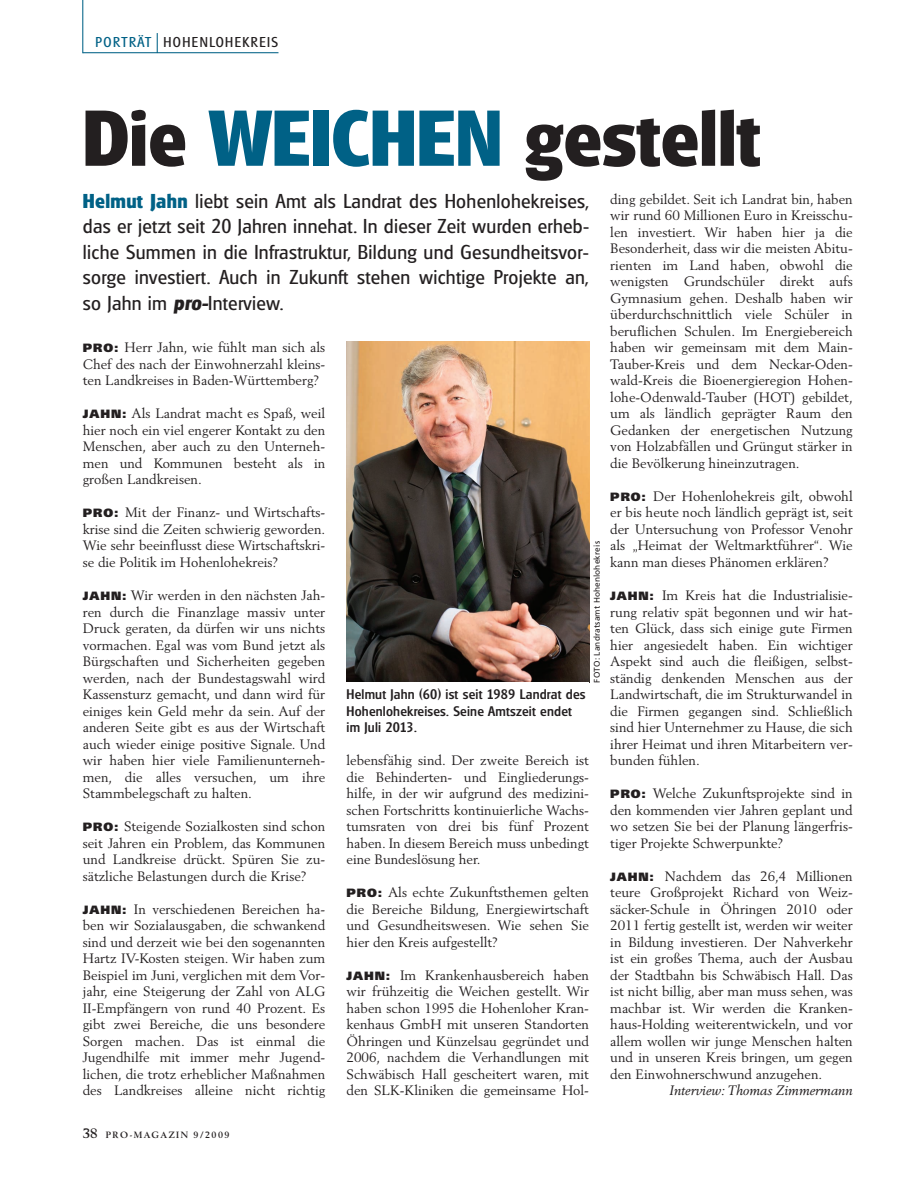
<style>
.page{position:relative;width:910px;height:1189px;background:#fff}
.page>*{position:absolute;margin:0;border:0;box-sizing:border-box;transform-origin:0 0}
.t1{font:700 76.5px "Glasgow";color:#231f20}
.t2{font:19.5px/25.5px "Glasgow";letter-spacing:.015em;color:#231f20;text-align:justify}
.t3{font:13.8px "Glasgow";letter-spacing:.1em;color:#231f20}
.t4{font:13.5px/16.5px "Berling";color:#231f20;text-align:justify}
.t5{font:500 13.5px/16.5px "Glasgow";letter-spacing:.015em;color:#231f20}
.t6{font:italic 13.5px "Berling";color:#231f20}
.t7{font:700 9px "Berling";letter-spacing:.165em;color:#231f20}
.t8{font:8.25px "Frutiger";letter-spacing:.015em;color:#231f20}
.s1{color:#006186}
.s2{font-weight:700;color:#006186}
.s3{font-weight:700;font-style:italic}
.s4{font-family:"Frutiger";font-weight:900;font-size:12px}
.s5{font-size:13.5px}
</style>
<div class="page">
<svg style="left:82px;top:0;width:508px;height:683px"></svg>
<p class="t3" style="left:96px;top:36px;width:184px"><span class="s1">PORTRÄT</span> HOHENLOHEKREIS</p>
<h1 class="t1" style="left:83px;top:106px;width:679px">Die <span class="s1">WEICHEN</span> gestellt</h1>
<p class="t2" style="left:83px;top:189px;width:507px"><span class="s2">Helmut Jahn</span> liebt sein Amt als Landrat des Hohenlohekreises, das er jetzt seit 20 Jahren innehat. In dieser Zeit wurden erheb&shy;liche Summen in die Infrastruktur, Bildung und Gesundheitsvor&shy;sorge investiert. Auch in Zukunft stehen wichtige Projekte an, so Jahn im <span class="s3">pro-</span>Interview.</p>
<p class="t4" style="left:83px;top:340px;width:244px"><span class="s4">PRO:</span> Herr Jahn, wie fühlt man sich als Chef des nach der Einwohnerzahl kleins&shy;ten Landkreises in Baden-Württemberg?</p>
<p class="t4" style="left:83px;top:406px;width:244px"><span class="s4">JAHN:</span> Als Landrat macht es Spaß, weil hier noch ein viel engerer Kontakt zu den Menschen, aber auch zu den Unterneh&shy;men und Kommunen besteht als in großen Landkreisen.</p>
<p class="t4" style="left:83px;top:505px;width:244px"><span class="s4">PRO:</span> Mit der Finanz- und Wirtschafts&shy;krise sind die Zeiten schwierig geworden.<br>Wie sehr beeinflusst diese Wirtschaftskri&shy;se die Politik im Hohenlohekreis?</p>
<p class="t4" style="left:83px;top:588px;width:244px"><span class="s4">JAHN:</span> Wir werden in den nächsten Jah&shy;ren durch die Finanzlage massiv unter Druck geraten, da dürfen wir uns nichts vormachen. Egal was vom Bund jetzt als Bürgschaften und Sicherheiten gegeben werden, nach der Bundestagswahl wird Kassensturz gemacht, und dann wird für einiges kein Geld mehr da sein. Auf der anderen Seite gibt es aus der Wirtschaft auch wieder einige positive Signale. Und wir haben hier viele Familienunterneh&shy;men, die alles versuchen, um ihre Stammbelegschaft zu halten.</p>
<p class="t4" style="left:83px;top:819px;width:244px"><span class="s4">PRO:</span> Steigende Sozialkosten sind schon seit Jahren ein Problem, das Kommunen und Landkreise drückt. Spüren Sie zu&shy;sätzliche Belastungen durch die Krise?</p>
<p class="t4" style="left:83px;top:901px;width:244px"><span class="s4">JAHN:</span> In verschiedenen Bereichen ha&shy;ben wir Sozialausgaben, die schwankend sind und derzeit wie bei den sogenannten Hartz IV-Kosten steigen. Wir haben zum Beispiel im Juni, verglichen mit dem Vor&shy;jahr, eine Steigerung der Zahl von ALG II-Empfängern von rund 40 Prozent. Es gibt zwei Bereiche, die uns besondere Sorgen machen. Das ist einmal die Jugendhilfe mit immer mehr Jugend&shy;lichen, die trotz erheblicher Maßnahmen des Landkreises alleine nicht richtig</p>
<p class="t4" style="left:610px;top:192px;width:244px">ding gebildet. Seit ich Landrat bin, haben wir rund 60 Millionen Euro in Kreisschu&shy;len investiert. Wir haben hier ja die Besonderheit, dass wir die meisten Abitu&shy;rienten im Land haben, obwohl die wenigsten Grundschüler direkt aufs Gymnasium gehen. Deshalb haben wir überdurchschnittlich viele Schüler in beruflichen Schulen. Im Energiebereich haben wir gemeinsam mit dem Main-Tauber-Kreis und dem Neckar-Oden&shy;wald-Kreis die Bioenergieregion Hohen&shy;lohe-Odenwald-Tauber (HOT) gebildet, um als ländlich geprägter Raum den Gedanken der energetischen Nutzung von Holzabfällen und Grüngut stärker in die Bevölkerung hineinzutragen.</p>
<p class="t4" style="left:610px;top:489px;width:244px"><span class="s4">PRO:</span> Der Hohenlohekreis gilt, obwohl er bis heute noch ländlich geprägt ist, seit der Untersuchung von Professor Venohr als „Heimat der Weltmarktführer“. Wie kann man dieses Phänomen erklären?</p>
<p class="t4" style="left:610px;top:588px;width:244px"><span class="s4">JAHN:</span> Im Kreis hat die Industrialisie&shy;rung relativ spät begonnen und wir hat&shy;ten Glück, dass sich einige gute Firmen hier angesiedelt haben. Ein wichtiger Aspekt sind auch die fleißigen, selbst&shy;ständig denkenden Menschen aus der Landwirtschaft, die im Strukturwandel in die Firmen gegangen sind. Schließlich sind hier Unternehmer zu Hause, die sich ihrer Heimat und ihren Mitarbeitern ver&shy;bunden fühlen.</p>
<p class="t4" style="left:610px;top:786px;width:244px"><span class="s4">PRO:</span> Welche Zukunftsprojekte sind in den kommenden vier Jahren geplant und wo setzen Sie bei der Planung längerfris&shy;tiger Projekte Schwerpunkte?</p>
<p class="t4" style="left:610px;top:868px;width:244px"><span class="s4">JAHN:</span> Nachdem das 26,4 Millionen teure Großprojekt Richard von Weiz&shy;säcker-Schule in Öhringen 2010 oder 2011 fertig gestellt ist, werden wir weiter in Bildung investieren. Der Nahverkehr ist ein großes Thema, auch der Ausbau der Stadtbahn bis Schwäbisch Hall. Das ist nicht billig, aber man muss sehen, was machbar ist. Wir werden die Kranken&shy;haus-Holding weiterentwickeln, und vor allem wollen wir junge Menschen halten und in unseren Kreis bringen, um gegen den Einwohnerschwund anzugehen.</p>
<p class="t6" style="left:669px;top:1084px;width:185px">Interview: Thomas Zimmermann</p>
<p class="t8" style="left:593px;top:682px;width:143px;rotate:-90deg">FOTO: Landratsamt Hohenlohekreis</p>
<p class="t5" style="left:346px;top:686px;width:240px">Helmut Jahn (60) ist seit 1989 Landrat des<br>Hohenlohekreises. Seine Amtszeit endet im Juli 2013.</p>
<p class="t4" style="left:346px;top:753px;width:244px">lebensfähig sind. Der zweite Bereich ist die Behinderten- und Eingliederungs&shy;hilfe, in der wir aufgrund des medizini&shy;schen Fortschritts kontinuierliche Wachs&shy;tumsraten von drei bis fünf Prozent haben. In diesem Bereich muss unbedingt eine Bundeslösung her.</p>
<p class="t4" style="left:346px;top:885px;width:244px"><span class="s4">PRO:</span> Als echte Zukunftsthemen gelten die Bereiche Bildung, Energiewirtschaft und Gesundheitswesen. Wie sehen Sie hier den Kreis aufgestellt?</p>
<p class="t4" style="left:346px;top:967px;width:244px"><span class="s4">JAHN:</span> Im Krankenhausbereich haben wir frühzeitig die Weichen gestellt. Wir haben schon 1995 die Hohenloher Kran&shy;kenhaus GmbH mit unseren Standorten Öhringen und Künzelsau gegründet und 2006, nachdem die Verhandlungen mit Schwäbisch Hall gescheitert waren, mit den SLK-Kliniken die gemeinsame Hol-</p>
<p class="t7" style="left:83px;top:1130px;width:148px"><span class="s5">38</span> PRO-MAGAZIN 9/2009</p>
</div>
